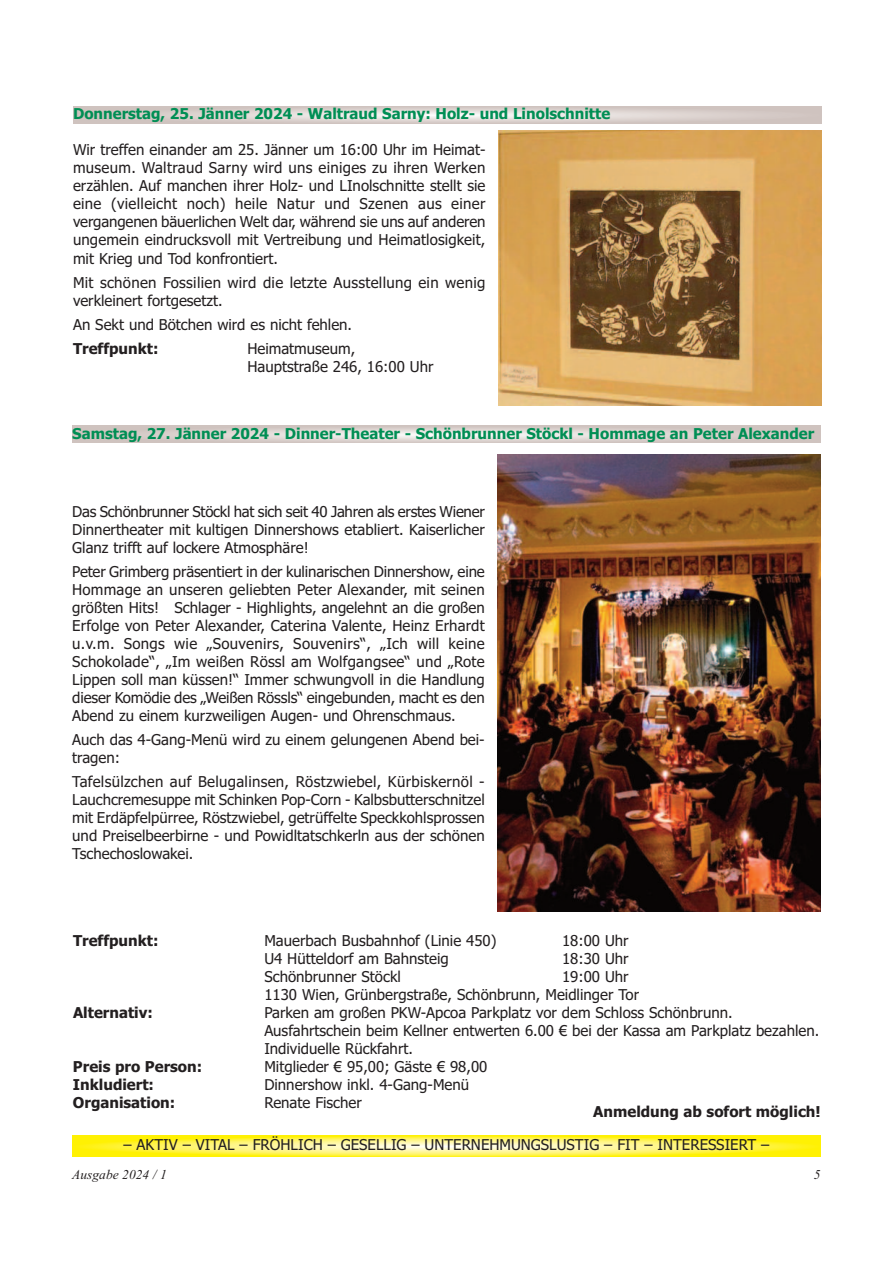
<style>
.page{position:relative;width:893px;height:1263px;background:#fff}
.page>*{position:absolute;margin:0;border:0;box-sizing:border-box;transform-origin:0 0}
.t1{font:15px/18px "Tahoma";color:#231f20;text-align:justify}
.t2{font:700 15px "Tahoma";color:#008e54}
.t3{font:700 15px "Tahoma";color:#231f20}
.t4{font:15px/18px "Tahoma";letter-spacing:.02em;color:#231f20}
.t5{font:italic 13.5px "Times New Roman";color:#231f20}
</style>
<div class="page">
<svg style="left:72px;top:1135px;width:749px;height:22px;background:#fff452"></svg>
<svg style="left:73px;top:106px;width:748px;height:17px;background:#dad1ce"></svg>
<img style="left:498px;top:130px;width:323px;height:275px">
<svg style="left:72px;top:426px;width:749px;height:17px;background:#dad1ce"></svg>
<img style="left:498px;top:455px;width:323px;height:457px">
<p class="t2" style="left:73px;top:105px;width:539px">Donnerstag, 25. Jänner 2024 - Waltraud Sarny: Holz- und Linolschnitte</p>
<p class="t1" style="left:73px;top:141px;width:414px">Wir treffen einander am 25. Jänner um 16:00 Uhr im Heimat&shy;museum. Waltraud Sarny wird uns einiges zu ihren Werken erzählen. Auf manchen ihrer Holz- und LInolschnitte stellt sie eine (vielleicht noch) heile Natur und Szenen aus einer vergangenen bäuerlichen Welt dar, während sie uns auf anderen ungemein eindrucksvoll mit Vertreibung und Heimatlosigkeit, mit Krieg und Tod konfrontiert.</p>
<p class="t4" style="left:73px;top:273px;width:414px">Mit schönen Fossilien wird die letzte Ausstellung ein wenig verkleinert fortgesetzt.</p>
<p class="t1" style="left:73px;top:315px;width:281px">An Sekt und Bötchen wird es nicht fehlen.</p>
<p class="t3" style="left:73px;top:340px;width:87px">Treffpunkt:</p>
<p class="t1" style="left:247px;top:339px;width:188px">Heimatmuseum,<br>Hauptstraße 246, 16:00 Uhr</p>
<p class="t2" style="left:72px;top:425px;width:743px">Samstag, 27. Jänner 2024 - Dinner-Theater - Schönbrunner Stöckl - Hommage an Peter Alexander</p>
<p class="t1" style="left:72px;top:503px;width:414px">Das Schönbrunner Stöckl hat sich seit 40 Jahren als erstes Wiener Dinnertheater mit kultigen Dinnershows etabliert. Kaiserlicher Glanz trifft auf lockere Atmosphäre!</p>
<p class="t1" style="left:72px;top:563px;width:414px">Peter Grimberg präsentiert in der kulinarischen Dinnershow, eine Hommage an unseren geliebten Peter Alexander, mit seinen größten Hits! Schlager - Highlights, angelehnt an die großen Erfolge von Peter Alexander, Caterina Valente, Heinz Erhardt u.v.m. Songs wie „Souvenirs, Souvenirs“, „Ich will keine Schokolade“, „Im weißen Rössl am Wolfgangsee“ und „Rote Lippen soll man küssen!“ Immer schwungvoll in die Handlung dieser Komödie des „Weißen Rössls“ eingebunden, macht es den Abend zu einem kurzweiligen Augen- und Ohrenschmaus.</p>
<p class="t1" style="left:72px;top:731px;width:414px">Auch das 4-Gang-Menü wird zu einem gelungenen Abend bei&shy;tragen:</p>
<p class="t1" style="left:72px;top:773px;width:414px">Tafelsülzchen auf Belugalinsen, Röstzwiebel, Kürbiskernöl - Lauchcremesuppe mit Schinken Pop-Corn - Kalbsbutterschnitzel mit Erdäpfelpürree, Röstzwiebel, getrüffelte Speckkohlsprossen und Preiselbeerbirne - und Powidltatschkerln aus der schönen Tschechoslowakei.</p>
<p class="t3" style="left:73px;top:932px;width:87px">Treffpunkt:</p>
<p class="t1" style="left:264px;top:932px;width:234px">Mauerbach Busbahnhof (Linie 450)</p>
<p class="t1" style="left:562px;top:932px;width:68px">18:00 Uhr</p>
<p class="t1" style="left:264px;top:950px;width:186px">U4 Hütteldorf am Bahnsteig</p>
<p class="t1" style="left:562px;top:950px;width:68px">18:30 Uhr</p>
<p class="t1" style="left:264px;top:968px;width:138px">Schönbrunner Stöckl</p>
<p class="t1" style="left:264px;top:968px;width:376px;text-indent:298px">19:00 Uhr<br>1130 Wien, Grünbergstraße, Schönbrunn, Meidlinger Tor</p>
<p class="t3" style="left:73px;top:1004px;width:81px">Alternativ:</p>
<p class="t1" style="left:264px;top:1004px;width:556px;text-align:left">Parken am großen PKW-Apcoa Parkplatz vor dem Schloss Schönbrunn.<br>Ausfahrtschein beim Kellner entwerten 6.00 € bei der Kassa am Parkplatz bezahlen.<br>Individuelle Rückfahrt.</p>
<p class="t3" style="left:73px;top:1058px;width:131px">Preis pro Person:</p>
<p class="t1" style="left:264px;top:1058px;width:225px">Mitglieder € 95,00; Gäste € 98,00</p>
<p class="t3" style="left:73px;top:1076px;width:83px">Inkludiert:</p>
<p class="t1" style="left:264px;top:1076px;width:206px">Dinnershow inkl. 4-Gang-Menü</p>
<p class="t3" style="left:73px;top:1094px;width:104px">Organisation:</p>
<p class="t1" style="left:264px;top:1094px;width:99px">Renate Fischer</p>
<p class="t3" style="left:593px;top:1102px;width:229px">Anmeldung ab sofort möglich!</p>
<p class="t1" style="left:124px;top:1136px;width:647px">– AKTIV – VITAL – FRÖHLICH – GESELLIG – UNTERNEHMUNGSLUSTIG – FIT – INTERESSIERT –</p>
<p class="t5" style="left:72px;top:1166px;width:96px">Ausgabe 2024 / 1</p>
<p class="t5" style="left:814px;top:1166px;width:8px">5</p>
</div>
